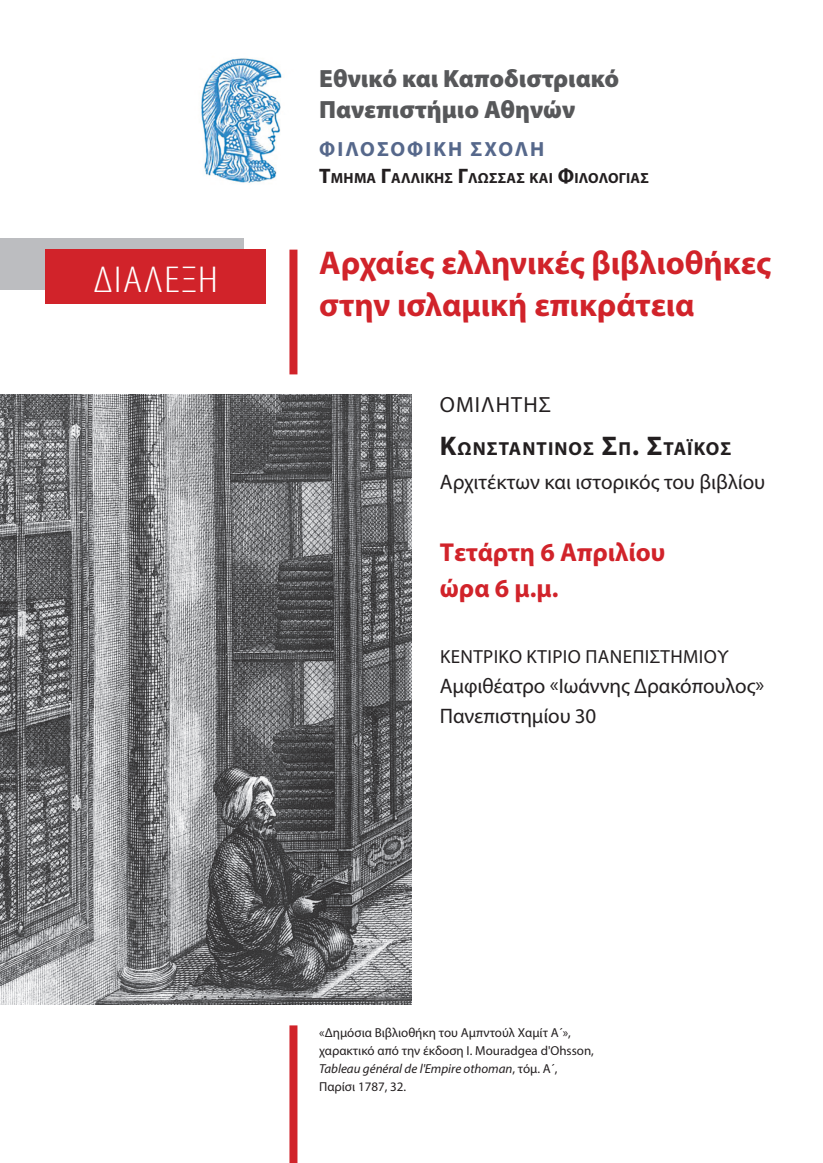
<style>
.page{position:relative;width:823px;height:1163px;background:#fff}
.page>*{position:absolute;margin:0;border:0;box-sizing:border-box;transform-origin:0 0}
.t1{font:300 condensed 37.6px "Myriad Pro";letter-spacing:.02em;color:#fff;scale:1.25 1}
.t2{font:700 33px/42px "Myriad Pro";color:#d1232a}
.t3{font:700 26px/36px "Myriad Pro";color:#d1232a}
.t4{font:900 25px/31px "Myriad Pro";color:#57585a}
.t5{font:22px "Myriad Pro";letter-spacing:.05em;color:#231f20}
.t6{font:21px/30px "Myriad Pro";letter-spacing:-.005em;color:#231f20}
.t7{font:700 20.6px "Myriad Pro";letter-spacing:.1em;color:#56688b}
.t8{font:19px "Myriad Pro";letter-spacing:.02em;color:#231f20}
.t9{font:700 18.9px "Myriad Pro";letter-spacing:.055em;color:#231f20}
.t10{font:700 14.7px "Myriad Pro";letter-spacing:.015em;color:#231f20}
.t11{font:13px/18px "Myriad Pro";color:#231f20}
.s1{font-size:21px}
.s2{font-size:27px}
.s3{font-style:italic}
</style>
<div class="page">
<div style="left:0;top:238px;width:244px;height:51px;background:#bcbdc0"></div>
<div style="left:45px;top:249px;width:221px;height:55px;background:#d1232a"></div>
<img style="left:201px;top:58px;width:81px;height:125px">
<div style="left:289px;top:249px;width:8px;height:125px;background:#d1232a"></div>
<img style="left:0;top:394px;width:411px;height:609px">
<div style="left:289px;top:1025px;width:8px;height:137px;background:#d1232a"></div>
<h1 class="t1" style="left:93px;top:259px;width:101px">ΔΙΆΛΕΞΗ</h1>
<h3 class="t4" style="left:319px;top:63px;width:301px">Εθνικό και Καποδιστριακό<br>Πανεπιστήμιο Αθηνών</h3>
<h3 class="t7" style="left:319px;top:136px;width:226px">ΦΙΛΟΣΟΦΙΚH ΣΧΟΛH</h3>
<p class="t10" style="left:319px;top:168px;width:331px"><span class="s1">Τ</span>μήμα <span class="s1">Γ</span>αλλικής <span class="s1">Γ</span>λώσσας και <span class="s1">Φ</span>ιλολογίας</p>
<h2 class="t2" style="left:319px;top:241px;width:453px">Aρχαίες ελληνικές βιβλιοθήκες στην ισλαμική επικράτεια</h2>
<h3 class="t5" style="left:439px;top:391px;width:112px">OMIΛΗΤΗΣ</h3>
<h3 class="t9" style="left:439px;top:436px;width:293px"><span class="s2">Κ</span>ωνσταντί νος <span class="s2">Σ</span>π<span class="s2">. Σ</span>τάικος</h3>
<h3 class="t6" style="left:439px;top:466px;width:327px">Αρχιτέκτων και ιστορικός του βιβλίου</h3>
<h3 class="t3" style="left:439px;top:533px;width:227px">Τετάρτη 6 Απριλίου ώρα 6 μ.μ.</h3>
<h3 class="t8" style="left:440px;top:644px;width:290px">ΚΕΝΤΡΙΚΌ ΚΤΊΡΙΟ ΠΑΝΕΠΙΣΤΗΜΊΟΥ</h3>
<h3 class="t6" style="left:439px;top:670px;width:326px">Αμφιθέατρο «Ιωάννης Δρακόπουλος»<br>Πανεπιστημίου 30</h3>
<p class="t11" style="left:319px;top:1023px;width:276px">«Δημόσια Βιβλιοθήκη του Αμπντούλ Χαμίτ Α´», χαρακτικό από την έκδοση I. Mouradgea d'Ohsson, <span class="s3">Tableau général de l'Empire othoman</span>, τόμ. Α´, Παρίσι 1787, 32.</p>
</div>
